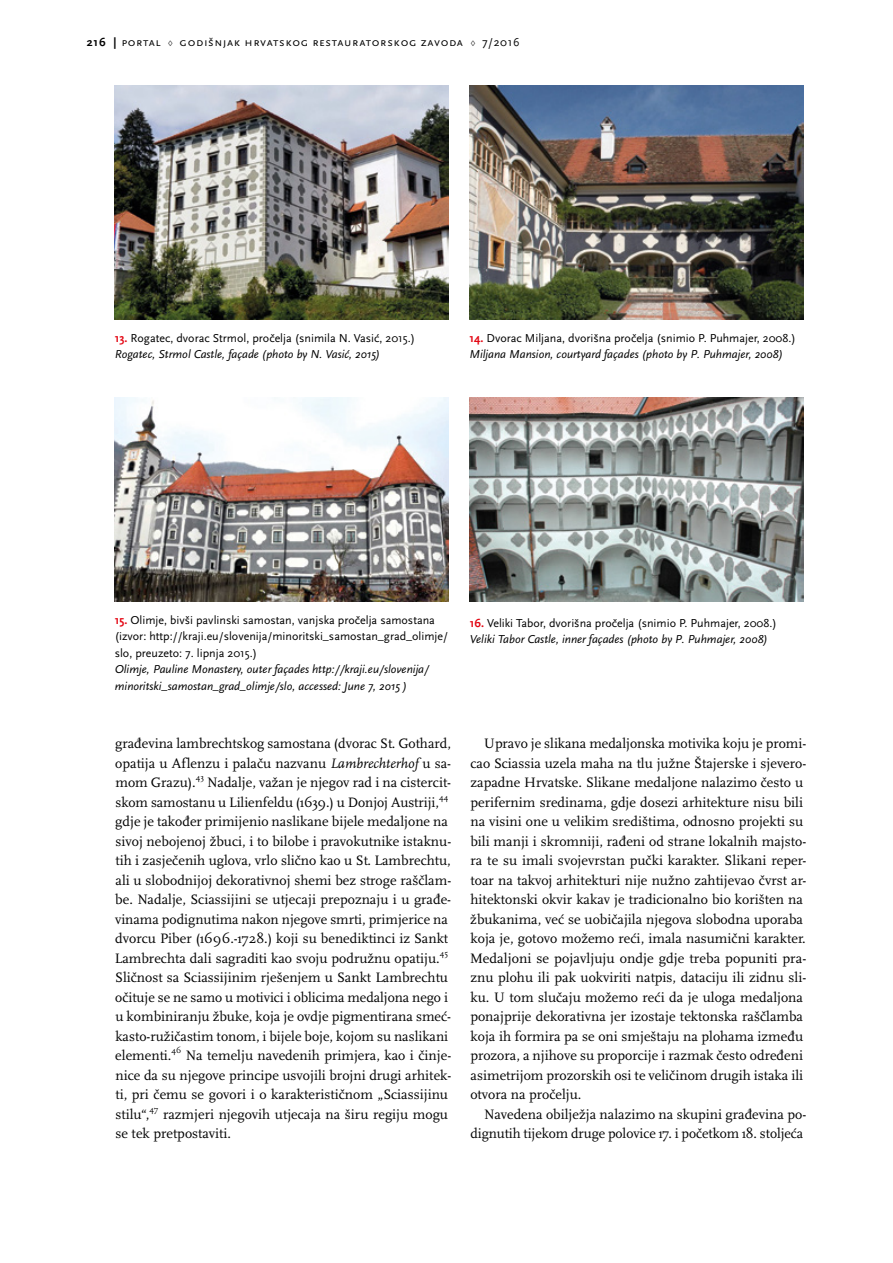
<style>
.page{position:relative;width:893px;height:1263px;background:#fff}
.page>*{position:absolute;margin:0;border:0;box-sizing:border-box;transform-origin:0 0}
.t1{font:14.25px/19.5px "Scala Pro";color:#000}
.t2{font:italic 12px/16.5px "Scala Sans Pro";color:#000}
.t3{font:12px/16.5px "Scala Sans Pro";color:#000}
.t4{font:12px "Scala Sans Pro";letter-spacing:.05em;color:#000}
.t5{font:8.55px "Scala Pro";color:#000}
.s1{font-weight:700}
.s2{font-family:"Scala Pro"}
.s3{font-weight:700;color:#e30613}
.s4{font-style:italic}
.s5{font-weight:700;font-style:normal;color:#e30613}
.s6{font-style:normal}
</style>
<div class="page">
<img style="left:470px;top:85px;width:334px;height:234px">
<img style="left:115px;top:85px;width:334px;height:234px">
<img style="left:470px;top:397px;width:334px;height:204px">
<img style="left:115px;top:397px;width:334px;height:204px">
<p class="t4" style="left:87px;top:35px;width:434px"><span class="s1">216 |</span> portal <span class="s2">♢</span> Godišnjak Hrvatskog restauratorskog zavoda <span class="s2">♢</span> 7/2016</p>
<p class="t3" style="left:115px;top:329px;width:302px"><span class="s3">13.</span> Rogatec, dvorac Strmol, pročelja (snimila N. Vasić, 2015.)<br><span class="s4">Rogatec, Strmol Castle, façade (photo by N. Vasić, 2015)</span></p>
<p class="t2" style="left:469px;top:329px;width:328px"><span class="s5">14.</span> <span class="s6">Dvorac Miljana, dvorišna pročelja (snimio P. Puhmajer, 2008.)<br></span>Miljana Mansion, courtyard façades (photo by P. Puhmajer, 2008)</p>
<p class="t3" style="left:115px;top:611px;width:335px"><span class="s3">15.</span> Olimje, bivši pavlinski samostan, vanjska pročelja samostana (izvor: http://kraji.eu/slovenija/minoritski_samostan_grad_olimje/ slo, preuzeto: 7. lipnja 2015.)</p>
<p class="t2" style="left:115px;top:661px;width:316px">Olimje, Pauline Monastery, outer façades http://kraji.eu/slovenija/ minoritski_samostan_grad_olimje/slo, accessed: June 7, 2015 )</p>
<p class="t1" style="left:115px;top:734px;width:337px;text-align:justify">građevina lambrechtskog samostana (dvorac St. Gothard, opatija u Aflenzu i palaču nazvanu <span class="s4">Lambrechterhof</span> u sa&shy;mom Grazu).</p>
<p class="t5" style="left:196px;top:772px;width:10px">43</p>
<p class="t1" style="left:115px;top:773px;width:337px;text-indent:92px">Nadalje, važan je njegov rad i na cistercit&shy;skom samostanu u Lilienfeldu (1639.) u Donjoj Austriji,</p>
<p class="t5" style="left:439px;top:792px;width:11px">44</p>
<p class="t1" style="left:115px;top:812px;width:338px">gdje je također primijenio naslikane bijele medaljone na sivoj nebojenoj žbuci, i to bilobe i pravokutnike istaknu&shy;tih i zasječenih uglova, vrlo slično kao u St. Lambrechtu, ali u slobodnijoj dekorativnoj shemi bez stroge raščlam&shy;be. Nadalje, Sciassijini se utjecaji prepoznaju i u građe&shy;vinama podignutima nakon njegove smrti, primjerice na dvorcu Piber (1696.-1728.) koji su benediktinci iz Sankt Lambrechta dali sagraditi kao svoju podružnu opatiju.</p>
<p class="t5" style="left:440px;top:948px;width:10px">45</p>
<p class="t1" style="left:115px;top:968px;width:338px">Sličnost sa Sciassijinim rješenjem u Sankt Lambrechtu očituje se ne samo u motivici i oblicima medaljona nego i u kombiniranju žbuke, koja je ovdje pigmentirana smeć&shy;kasto-ružičastim tonom, i bijele boje, kojom su naslikani elementi.</p>
<p class="t5" style="left:172px;top:1045px;width:11px">46</p>
<p class="t1" style="left:115px;top:1046px;width:337px;text-indent:71px">Na temelju navedenih primjera, kao i činje&shy;nice da su njegove principe usvojili brojni drugi arhitek&shy;ti, pri čemu se govori i o karakterističnom „Sciassijinu stilu“,</p>
<p class="t5" style="left:150px;top:1104px;width:10px">47</p>
<p class="t1" style="left:115px;top:1104px;width:334px;text-indent:48px">razmjeri njegovih utjecaja na širu regiju mogu se tek pretpostaviti.</p>
<p class="t2" style="left:470px;top:615px;width:308px"><span class="s5">16.</span> <span class="s6">Veliki Tabor, dvorišna pročelja (snimio P. Puhmajer, 2008.)<br></span>Veliki Tabor Castle, inner façades (photo by P. Puhmajer, 2008)</p>
<p class="t1" style="left:470px;top:734px;width:338px;text-indent:14px">Upravo je slikana medaljonska motivika koju je promi&shy;cao Sciassia uzela maha na tlu južne Štajerske i sjevero&shy;zapadne Hrvatske. Slikane medaljone nalazimo često u perifernim sredinama, gdje dosezi arhitekture nisu bili na visini one u velikim središtima, odnosno projekti su bili manji i skromniji, rađeni od strane lokalnih majsto&shy;ra te su imali svojevrstan pučki karakter. Slikani reper&shy;toar na takvoj arhitekturi nije nužno zahtijevao čvrst ar&shy;hitektonski okvir kakav je tradicionalno bio korišten na žbukanima, već se uobičajila njegova slobodna uporaba koja je, gotovo možemo reći, imala nasumični karakter.<br>Medaljoni se pojavljuju ondje gdje treba popuniti pra&shy;znu plohu ili pak uokviriti natpis, dataciju ili zidnu sli&shy;ku. U tom slučaju možemo reći da je uloga medaljona ponajprije dekorativna jer izostaje tektonska raščlamba koja ih formira pa se oni smještaju na plohama između prozora, a njihove su proporcije i razmak često određeni asimetrijom prozorskih osi te veličinom drugih istaka ili otvora na pročelju.</p>
<p class="t1" style="left:470px;top:1104px;width:337px;text-align:right">Navedena obilježja nalazimo na skupini građevina po&shy;dignutih tijekom druge polovice 17. i početkom 18. stoljeća</p>
</div>
